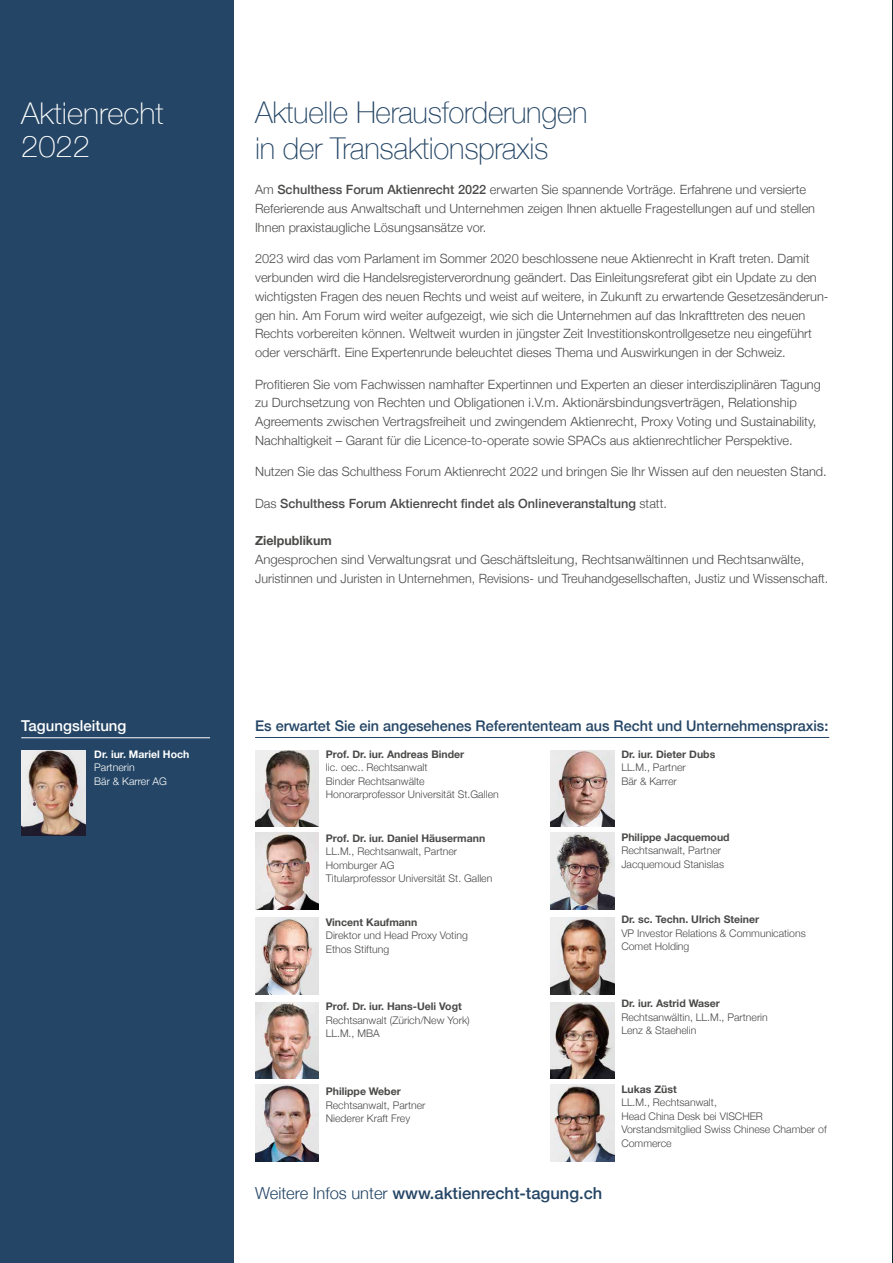
<style>
.page{position:relative;width:893px;height:1263px;background:#fff}
.page>*{position:absolute;margin:0;border:0;box-sizing:border-box;transform-origin:0 0}
.t1{font:100 30px/36px "Helvetica Neue";letter-spacing:-.01em;color:#244565}
.t2{font:100 30px/33px "Helvetica Neue";color:#fff}
.t3{font:500 16.5px "Helvetica Neue";color:#244565}
.t4{font:500 15px "Helvetica Neue";color:#fff}
.t5{font:500 14.7px "Helvetica Neue";color:#244565}
.t6{font:300 12.75px/18.8px "Helvetica Neue";color:#4a4a49}
.t7{font:500 12.75px "Helvetica Neue";color:#4a4a49}
.t8{font:700 12.75px "Helvetica Neue";color:#4a4a49}
.t9{font:300 10.5px/13.5px "Helvetica Neue";color:#4a4a49}
.t10{font:700 10.5px "Helvetica Neue";color:#4a4a49}
.t11{font:300 10.5px/13.5px "Helvetica Neue";color:#fff}
.t12{font:700 10.5px "Helvetica Neue";color:#fff}
.s1{font-weight:500}
.s2{font-weight:300}
</style>
<div class="page">
<div style="left:0;top:0;width:234px;height:1263px;background:#244565"></div>
<hr style="left:892px;top:0;width:1px;height:1263px;background:#000">
<hr style="left:255px;top:737px;width:574px;height:1px;background:#244565">
<hr style="left:21px;top:737px;width:189px;height:1px;background:#fff">
<img style="left:21px;top:750px;width:64px;height:85px">
<img style="left:255px;top:918px;width:64px;height:76px">
<img style="left:551px;top:750px;width:63px;height:76px">
<img style="left:255px;top:750px;width:64px;height:76px">
<img style="left:551px;top:833px;width:63px;height:76px">
<img style="left:255px;top:833px;width:64px;height:76px">
<img style="left:551px;top:918px;width:63px;height:76px">
<img style="left:551px;top:1084px;width:63px;height:77px">
<img style="left:255px;top:1084px;width:64px;height:77px">
<img style="left:551px;top:1002px;width:63px;height:77px">
<img style="left:255px;top:1002px;width:64px;height:77px">
<h1 class="t2" style="left:21px;top:95px;width:144px">Aktienrecht<br>2022</h1>
<h1 class="t1" style="left:255px;top:93px;width:334px">Aktuelle Herausforderungen in der Transaktionspraxis</h1>
<p class="t6" style="left:255px;top:179px;width:561px">Am <span class="s1">Schulthess Forum Aktienrecht 2022</span> erwarten Sie spannende Vorträge. Erfahrene und versierte<br>Referierende aus Anwaltschaft und Unternehmen zeigen Ihnen aktuelle Fragestellungen auf und stellen<br>Ihnen praxistaugliche Lösungsansätze vor.</p>
<p class="t6" style="left:255px;top:248px;width:575px">2023 wird das vom Parlament im Sommer 2020 beschlossene neue Aktienrecht in Kraft treten. Damit verbunden wird die Handelsregisterverordnung geändert. Das Einleitungsreferat gibt ein Update zu den wichtigsten Fragen des neuen Rechts und weist auf weitere, in Zukunft zu erwartende Gesetzesänderun&shy;gen hin. Am Forum wird weiter aufgezeigt, wie sich die Unternehmen auf das Inkrafttreten des neuen Rechts vorbereiten können. Weltweit wurden in jüngster Zeit Investitionskontrollgesetze neu eingeführt oder verschärft. Eine Expertenrunde beleuchtet dieses Thema und Auswirkungen in der Schweiz.</p>
<p class="t6" style="left:255px;top:374px;width:567px">Profitieren Sie vom Fachwissen namhafter Expertinnen und Experten an dieser interdisziplinären Tagung zu Durchsetzung von Rechten und Obligationen i.V.m. Aktionärsbindungsverträgen, Relationship Agreements zwischen Vertragsfreiheit und zwingendem Aktienrecht, Proxy Voting und Sustainability, Nachhaltigkeit – Garant für die Licence-to-operate sowie SPACs aus aktienrechtlicher Perspektive.</p>
<p class="t6" style="left:255px;top:461px;width:573px">Nutzen Sie das Schulthess Forum Aktienrecht 2022 und bringen Sie Ihr Wissen auf den neuesten Stand.</p>
<p class="t7" style="left:255px;top:493px;width:413px"><span class="s2">Das</span> Schulthess Forum Aktienrecht findet als Onlineveranstaltung <span class="s2">statt.</span></p>
<p class="t8" style="left:255px;top:531px;width:78px">Zielpublikum</p>
<p class="t6" style="left:255px;top:549px;width:575px">Angesprochen sind Verwaltungsrat und Geschäftsleitung, Rechtsanwältinnen und Rechtsanwälte,<br>Juristinnen und Juristen in Unternehmen, Revisions- und Treuhandgesellschaften, Justiz und Wissenschaft.</p>
<p class="t4" style="left:21px;top:714px;width:107px">Tagungsleitung</p>
<p class="t5" style="left:255px;top:714px;width:575px">Es erwartet Sie ein angesehenes Referententeam aus Recht und Unternehmenspraxis:</p>
<p class="t12" style="left:94px;top:746px;width:97px">Dr. iur. Mariel Hoch</p>
<p class="t11" style="left:94px;top:760px;width:74px">Partnerin<br>Bär &amp; Karrer AG</p>
<p class="t10" style="left:326px;top:746px;width:140px">Prof. Dr. iur. Andreas Binder</p>
<p class="t9" style="left:326px;top:760px;width:174px">lic. oec.. Rechtsanwalt<br>Binder Rechtsanwälte<br>Honorarprofessor Universität St.Gallen</p>
<p class="t10" style="left:621px;top:746px;width:95px">Dr. iur. Dieter Dubs</p>
<p class="t9" style="left:621px;top:760px;width:66px">LL.M., Partner<br>Bär &amp; Karrer</p>
<p class="t10" style="left:326px;top:830px;width:161px">Prof. Dr. iur. Daniel Häusermann</p>
<p class="t9" style="left:326px;top:844px;width:168px">LL.M., Rechtsanwalt, Partner<br>Homburger AG<br>Titularprofessor Universität St. Gallen</p>
<p class="t10" style="left:621px;top:829px;width:110px">Philippe Jacquemoud</p>
<p class="t9" style="left:621px;top:843px;width:104px">Rechtsanwalt, Partner<br>Jacquemoud Stanislas</p>
<p class="t10" style="left:326px;top:914px;width:93px">Vincent Kaufmann</p>
<p class="t9" style="left:326px;top:928px;width:144px">Direktor und Head Proxy Voting<br>Ethos Stiftung</p>
<p class="t10" style="left:621px;top:911px;width:139px">Dr. sc. Techn. Ulrich Steiner</p>
<p class="t9" style="left:621px;top:926px;width:186px">VP Investor Relations &amp; Communications<br>Comet Holding</p>
<p class="t10" style="left:326px;top:998px;width:137px">Prof. Dr. iur. Hans-Ueli Vogt</p>
<p class="t9" style="left:326px;top:1012px;width:145px">Rechtsanwalt (Zürich/New York)<br>LL.M., MBA</p>
<p class="t10" style="left:621px;top:995px;width:100px">Dr. iur. Astrid Waser</p>
<p class="t9" style="left:621px;top:1009px;width:148px">Rechtsanwältin, LL.M., Partnerin<br>Lenz &amp; Staehelin</p>
<p class="t10" style="left:326px;top:1083px;width:77px">Philippe Weber</p>
<p class="t9" style="left:326px;top:1098px;width:101px">Rechtsanwalt, Partner<br>Niederer Kraft Frey</p>
<p class="t10" style="left:621px;top:1080px;width:57px">Lukas Züst</p>
<p class="t9" style="left:621px;top:1095px;width:207px">LL.M., Rechtsanwalt,<br>Head China Desk bei VISCHER<br>Vorstandsmitglied Swiss Chinese Chamber of<br>Commerce</p>
<p class="t3" style="left:255px;top:1180px;width:349px"><span class="s2">Weitere Infos unter</span> www.aktienrecht-tagung.ch</p>
</div>
